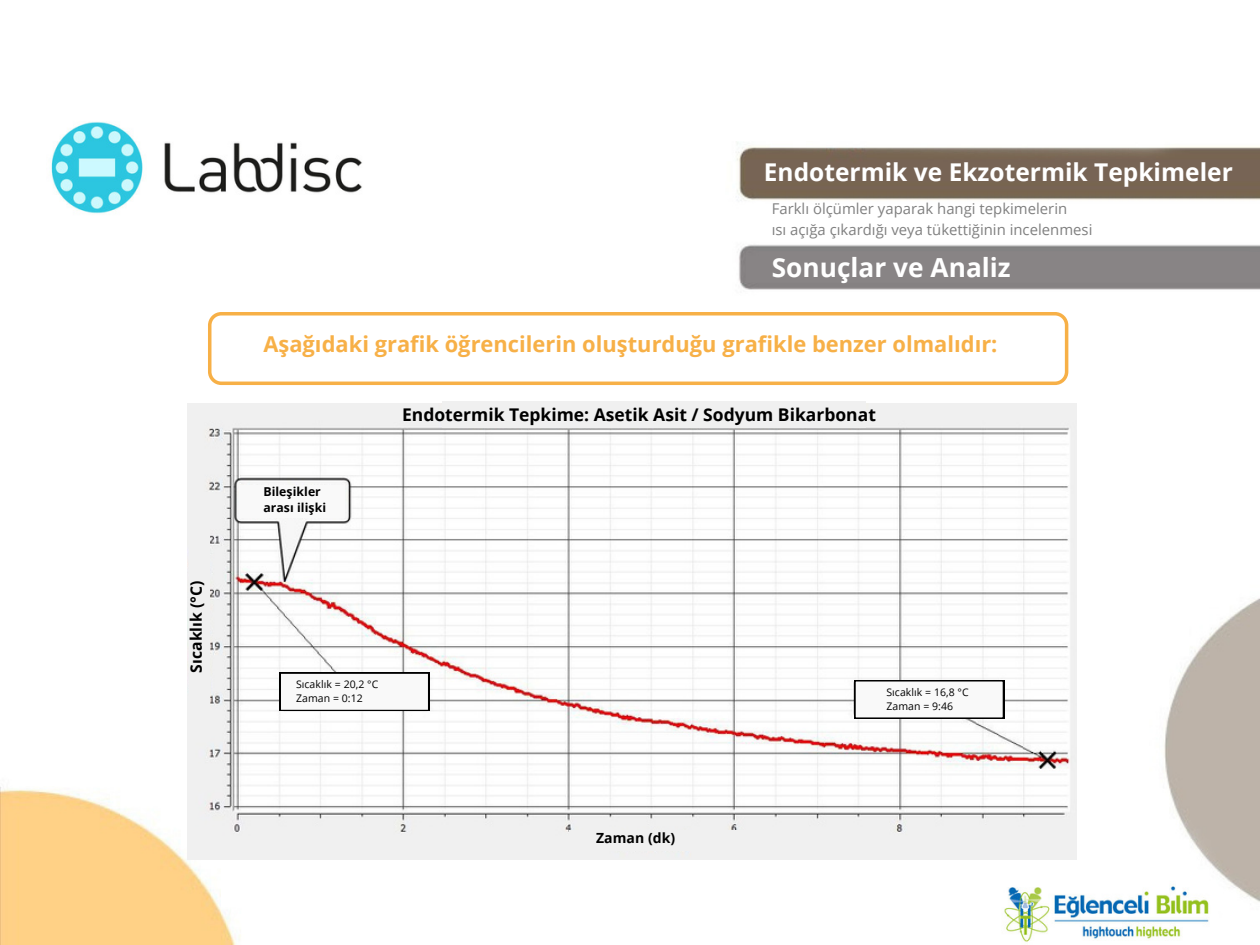
<style>
.page{position:relative;width:1260px;height:945px;background:#fff}
.page>*{position:absolute;margin:0;border:0;box-sizing:border-box;transform-origin:0 0}
.t1{font:700 26.25px "Open Sans";color:#fff}
.t2{font:700 24.5px "Open Sans";color:#fff}
.t3{font:700 21.88px "Open Sans";color:#f7b047}
.t4{font:700 17.5px "Open Sans";color:#000}
.t5{font:700 15.75px "Open Sans";color:#000}
.t6{font:14.88px/21px "Open Sans";color:#7f7f7f}
.t7{font:700 14px "Open Sans";letter-spacing:.005em;color:#000}
.t8{font:700 12.25px/16.3px "Open Sans";letter-spacing:.005em;color:#000}
.t9{font:10.5px "Open Sans";letter-spacing:.005em;color:#000}
</style>
<div class="page">
<img style="left:0;top:122px;width:1260px;height:823px">
<div style="left:210px;top:314px;width:857px;height:69px;background:#fff;border-radius:12px"></div>
<div style="left:208px;top:312px;width:860px;height:73px;border:4px solid #f7b047;border-radius:12px"></div>
<img style="left:188px;top:403px;width:888px;height:457px">
<div style="left:442px;top:402px;width:423px;height:26px;background:#f0f0f0"></div>
<div style="left:189px;top:493px;width:20px;height:242px;background:#f0f0f0"></div>
<div style="left:569px;top:830px;width:243px;height:20px;background:#f0f0f0"></div>
<div style="left:239px;top:485px;width:106px;height:33px;background:#f9f9f9"></div>
<svg style="left:280px;top:673px;width:149px;height:38px"></svg>
<div style="left:854px;top:680px;width:150px;height:39px;background:#000"></div>
<div style="left:855px;top:681px;width:148px;height:37px;background:#f9f9f9"></div>
<h3 class="t5" style="left:185px;top:673px;width:93px;rotate:-90deg">Sıcaklık (°C)</h3>
<p class="t2" style="left:764px;top:155px;width:470px">Endotermik ve Ekzotermik Tepkimeler</p>
<h2 class="t6" style="left:772px;top:198px;width:322px">Farklı ölçümler yaparak hangi tepkimelerin<br>ısı açığa çıkardığı veya tükettiğinin incelenmesi</h2>
<h1 class="t1" style="left:772px;top:249px;width:241px">Sonuçlar ve Analiz</h1>
<h5 class="t3" style="left:263px;top:328px;width:736px">Aşağıdaki grafik öğrencilerin oluşturduğu grafikle benzer olmalıdır:</h5>
<h6 class="t8" style="left:263px;top:483px;width:64px">Bileşikler arası ilişki</h6>
<p class="t4" style="left:402px;top:403px;width:475px">Endotermik Tepkime: Asetik Asit / Sodyum Bikarbonat</p>
<p class="t9" style="left:296px;top:677px;width:84px">Sıcaklık = 20,2 °C</p>
<p class="t9" style="left:296px;top:691px;width:68px">Zaman = 0:12</p>
<h3 class="t7" style="left:596px;top:828px;width:81px">Zaman (dk)</h3>
<p class="t9" style="left:886px;top:685px;width:84px">Sıcaklık = 16,8 °C</p>
<p class="t9" style="left:886px;top:699px;width:68px">Zaman = 9:46</p>
</div>
